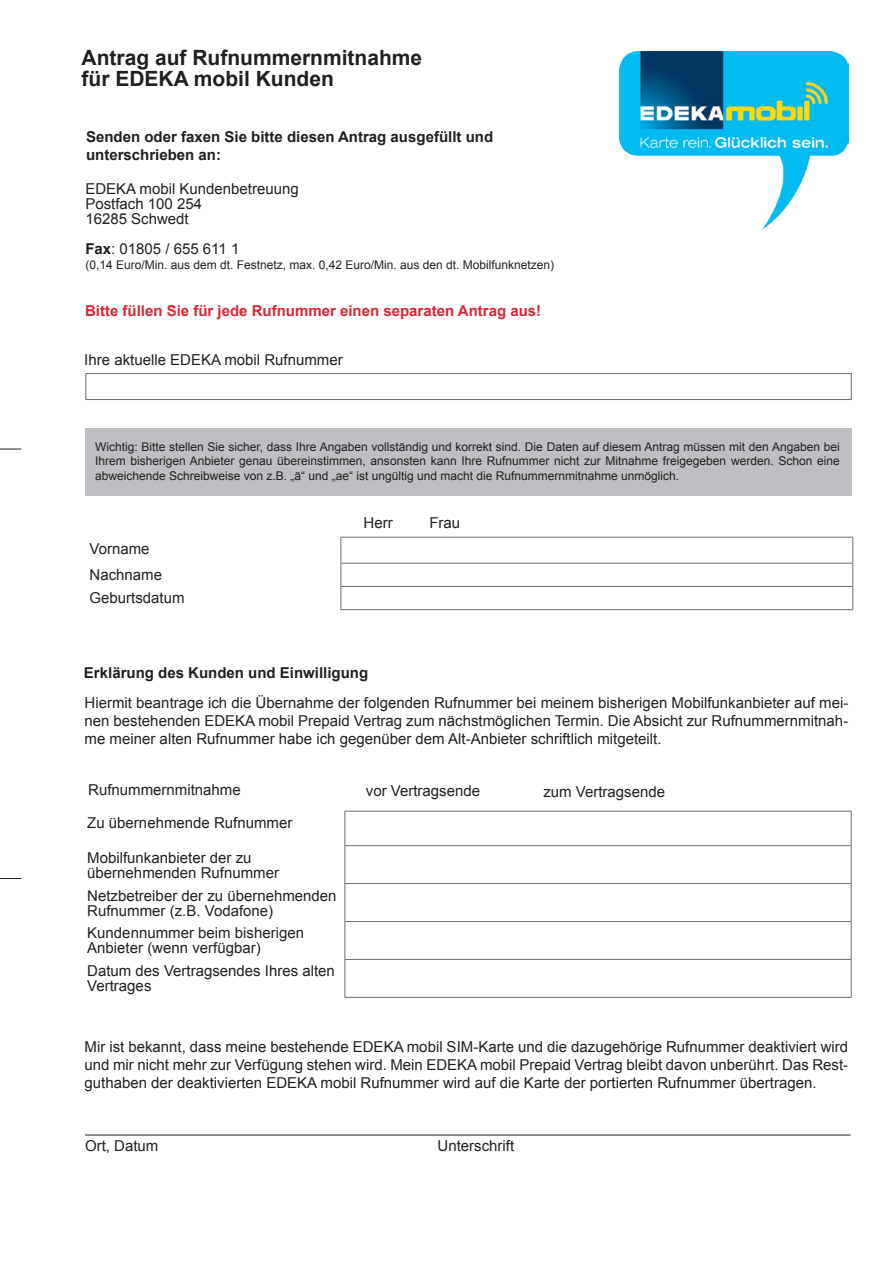
<style>
.page{position:relative;width:893px;height:1263px;background:#fff}
.page>*{position:absolute;margin:0;border:0;box-sizing:border-box;transform-origin:0 0}
.t1{font:700 21px/21px "Arial";color:#231f20}
.t2{font:15px/15px "Arial";color:#231f20}
.t3{font:700 15px/18px "Arial";color:#231f20}
.t4{font:700 15px "Arial";color:#d92631}
.t5{font:12px/14.4px "Arial";color:#231f20;text-align:justify}
.s1{font-weight:700}
</style>
<div class="page">
<div style="left:85px;top:428px;width:766px;height:67px;background:#bebfc2"></div>
<svg style="left:341px;top:538px;width:511px;height:71px"></svg>
<hr style="left:340px;top:537px;width:513px;height:1px;background:#6c6d70">
<hr style="left:340px;top:563px;width:513px;height:1px;background:#6c6d70">
<hr style="left:340px;top:586px;width:513px;height:1px;background:#6c6d70">
<svg style="left:340px;top:537px;width:1px;height:72px"></svg>
<svg style="left:852px;top:537px;width:1px;height:72px"></svg>
<hr style="left:340px;top:609px;width:513px;height:1px;background:#6c6d70">
<hr style="left:85px;top:1135px;width:765px;height:1px;background:#231f20">
<svg style="left:0;top:449px;width:21px;height:1px"></svg>
<svg style="left:0;top:878px;width:21px;height:1px"></svg>
<svg style="left:345px;top:812px;width:506px;height:185px"></svg>
<hr style="left:344px;top:811px;width:508px;height:1px;background:#6c6d70">
<hr style="left:344px;top:811px;width:1px;height:34px;background:#6c6d70">
<hr style="left:851px;top:811px;width:1px;height:34px;background:#6c6d70">
<hr style="left:344px;top:845px;width:508px;height:1px;background:#6c6d70">
<hr style="left:344px;top:846px;width:1px;height:37px;background:#6c6d70">
<hr style="left:851px;top:846px;width:1px;height:37px;background:#6c6d70">
<hr style="left:344px;top:883px;width:508px;height:1px;background:#6c6d70">
<hr style="left:344px;top:884px;width:1px;height:37px;background:#6c6d70">
<hr style="left:851px;top:884px;width:1px;height:37px;background:#6c6d70">
<hr style="left:344px;top:921px;width:508px;height:1px;background:#6c6d70">
<hr style="left:344px;top:922px;width:1px;height:37px;background:#6c6d70">
<hr style="left:851px;top:922px;width:1px;height:37px;background:#6c6d70">
<hr style="left:344px;top:959px;width:508px;height:1px;background:#6c6d70">
<hr style="left:344px;top:960px;width:1px;height:37px;background:#6c6d70">
<hr style="left:851px;top:960px;width:1px;height:37px;background:#6c6d70">
<hr style="left:344px;top:997px;width:508px;height:1px;background:#6c6d70">
<hr style="left:85px;top:373px;width:767px;height:1px;background:#6c6d70">
<svg style="left:85px;top:374px;width:1px;height:25px"></svg>
<svg style="left:851px;top:374px;width:1px;height:25px"></svg>
<hr style="left:85px;top:399px;width:767px;height:1px;background:#6c6d70">
<img style="left:620px;top:51px;width:228px;height:179px">
<h1 class="t1" style="left:82px;top:48px;width:342px">Antrag auf Rufnummernmitnahme für EDEKA mobil Kunden</h1>
<p class="t3" style="left:86px;top:128px;width:409px">Senden oder faxen Sie bitte diesen Antrag ausgefüllt und unterschrieben an:</p>
<p class="t2" style="left:85px;top:182px;width:215px">EDEKA mobil Kundenbetreuung<br>Postfach 100 254<br>16285 Schwedt</p>
<p class="t2" style="left:85px;top:242px;width:156px"><span class="s1">Fax</span>: 01805 / 655 611 1</p>
<p class="t5" style="left:85px;top:258px;width:470px">(0,14 Euro/Min. aus dem dt. Festnetz, max. 0,42 Euro/Min. aus den dt. Mobilfunknetzen)</p>
<p class="t4" style="left:85px;top:301px;width:458px">Bitte füllen Sie für jede Rufnummer einen separaten Antrag aus!</p>
<p class="t2" style="left:84px;top:352px;width:260px">Ihre aktuelle EDEKA mobil Rufnummer</p>
<p class="t5" style="left:95px;top:439px;width:746px">Wichtig: Bitte stellen Sie sicher, dass Ihre Angaben vollständig und korrekt sind. Die Daten auf diesem Antrag müssen mit den Angaben bei Ihrem bisherigen Anbieter genau übereinstimmen, ansonsten kann Ihre Rufnummer nicht zur Mitnahme freigegeben werden. Schon eine abweichende Schreibweise von z.B. „ä“ und „ae“ ist ungültig und macht die Rufnummernmitnahme unmöglich.</p>
<p class="t2" style="left:364px;top:515px;width:31px">Herr</p>
<p class="t2" style="left:429px;top:515px;width:32px">Frau</p>
<p class="t2" style="left:90px;top:536px;width:74px;line-height:26px">Vorname<br>Nachname</p>
<p class="t2" style="left:90px;top:591px;width:97px">Geburtsdatum</p>
<p class="t3" style="left:84px;top:664px;width:286px">Erklärung des Kunden und Einwilligung</p>
<p class="t2" style="left:85px;top:694px;width:765px;line-height:18px;text-align:justify">Hiermit beantrage ich die Übernahme der folgenden Rufnummer bei meinem bisherigen Mobilfunkanbieter auf mei&shy;nen bestehenden EDEKA mobil Prepaid Vertrag zum nächstmöglichen Termin. Die Absicht zur Rufnummernmitnah&shy;me meiner alten Rufnummer habe ich gegenüber dem Alt-Anbieter schriftlich mitgeteilt.</p>
<p class="t2" style="left:88px;top:782px;width:154px">Rufnummernmitnahme</p>
<p class="t2" style="left:366px;top:783px;width:116px">vor Vertragsende</p>
<p class="t2" style="left:543px;top:784px;width:123px">zum Vertragsende</p>
<p class="t2" style="left:87px;top:815px;width:207px">Zu übernehmende Rufnummer</p>
<p class="t2" style="left:87px;top:850px;width:193px">Mobilfunkanbieter der zu übernehmenden Rufnummer</p>
<p class="t2" style="left:87px;top:888px;width:251px">Netzbetreiber der zu übernehmenden<br>Rufnummer (z.B. Vodafone)</p>
<p class="t2" style="left:87px;top:926px;width:218px">Kundennummer beim bisherigen<br>Anbieter (wenn verfügbar)</p>
<p class="t2" style="left:87px;top:964px;width:249px">Datum des Vertragsendes Ihres alten<br>Vertrages</p>
<p class="t2" style="left:85px;top:1038px;width:765px;line-height:18px;text-align:justify">Mir ist bekannt, dass meine bestehende EDEKA mobil SIM-Karte und die dazugehörige Rufnummer deaktiviert wird und mir nicht mehr zur Verfügung stehen wird. Mein EDEKA mobil Prepaid Vertrag bleibt davon unberührt. Das Rest&shy;guthaben der deaktivierten EDEKA mobil Rufnummer wird auf die Karte der portierten Rufnummer übertragen.</p>
<p class="t2" style="left:85px;top:1138px;width:75px">Ort, Datum</p>
<p class="t2" style="left:438px;top:1138px;width:78px">Unterschrift</p>
</div>
